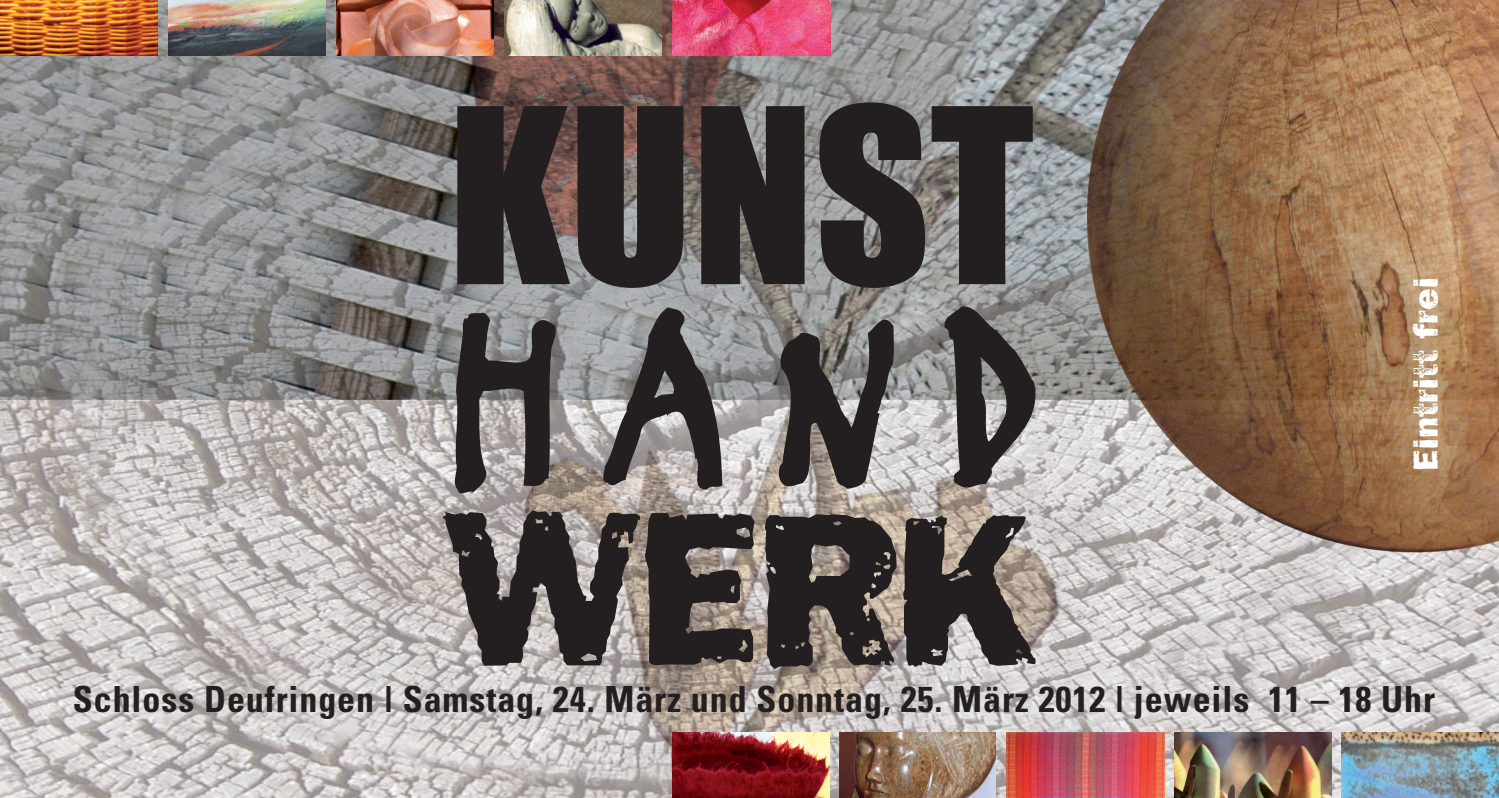
<style>
.page{position:relative;width:1499px;height:798px;background:#fff}
.page>*{position:absolute;margin:0;border:0;box-sizing:border-box;transform-origin:0 0}
.t1{font:279px "FF Erikrighthand";color:#231f20}
.t2{font:225px "Impact";color:#231f20}
.t3{font:225px "Frankie";color:#231f20;scale:.95 1}
.t4{font:700 condensed 36px "Univers";letter-spacing:.025em;color:#231f20}
.t5{font:36px "Frankie";color:#fff}
</style>
<div class="page">
<img style="left:0;top:0;width:1499px;height:797px">
<img style="left:1174px;top:731px;width:157px;height:66px">
<img style="left:1007px;top:731px;width:157px;height:66px">
<img style="left:1342px;top:731px;width:157px;height:66px">
<img style="left:336px;top:0;width:158px;height:55px">
<img style="left:168px;top:0;width:157px;height:55px">
<img style="left:505px;top:0;width:157px;height:55px">
<img style="left:0;top:0;width:157px;height:55px">
<img style="left:673px;top:0;width:157px;height:55px">
<img style="left:672px;top:731px;width:157px;height:66px">
<img style="left:839px;top:731px;width:156px;height:66px">
<p class="t2" style="left:448px;top:57px;width:587px">KUNST</p>
<p class="t1" style="left:448px;top:237px;width:596px">HAND</p>
<p class="t3" style="left:443px;top:455px;width:632px">WERK</p>
<p class="t5" style="left:1404px;top:470px;width:195px;rotate:-90deg">Eintritt frei</p>
<p class="t4" style="left:73px;top:677px;width:1363px">Schloss Deufringen | Samstag, 24. März und Sonntag, 25. März 2012 | jeweils 11 – 18 Uhr</p>
</div>
